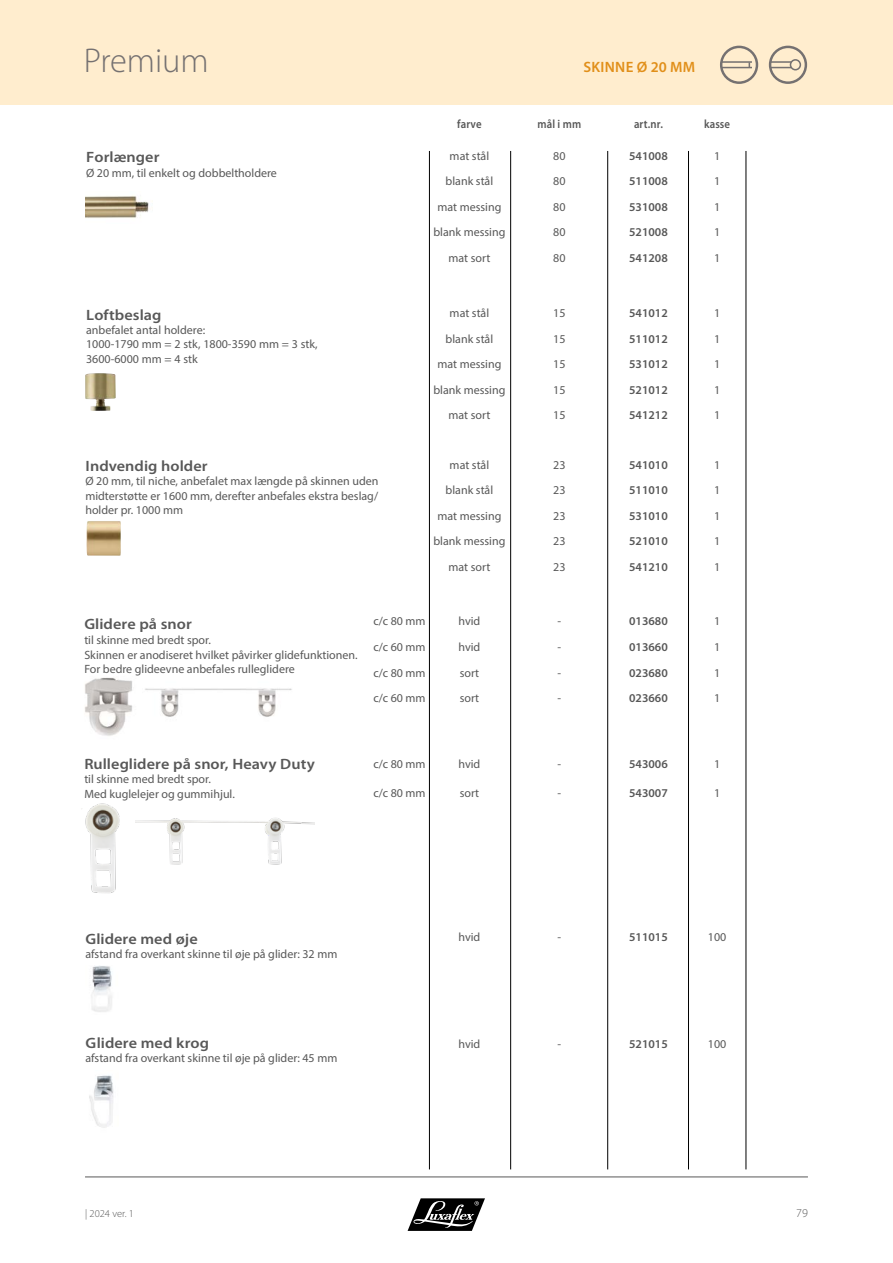
<style>
.page{position:relative;width:893px;height:1263px;background:#fff}
.page>*{position:absolute;margin:0;border:0;box-sizing:border-box;transform-origin:0 0}
.t1{font:300 34.5px "Myriad Pro";color:#757171}
.t2{font:600 15px "Myriad Pro";letter-spacing:.005em;color:#585858;scale:1.08 1}
.t3{font:600 15px "Myriad Pro";letter-spacing:.02em;color:#e18f19}
.t4{font:12px/14.4px "Myriad Pro";color:#585858}
.t5{font:600 12px "Myriad Pro";color:#585858}
.t6{font:600 12px "Myriad Pro";color:#585858;scale:.9 1}
.t7{font:300 12px "Myriad Pro";color:#585858}
.t8{font:300 10.5px "Myriad Pro";color:#585858}
</style>
<div class="page">
<div style="left:0;top:0;width:893px;height:104px;background:#ffedce"></div>
<hr style="left:85px;top:1176px;width:723px;height:1px;background:#585858">
<svg style="left:408px;top:1198px;width:77px;height:33px"></svg>
<div style="left:720px;top:46px;width:38px;height:38px;border:2px solid #757171;border-radius:50%"></div>
<hr style="left:721px;top:61px;width:31px;height:2px;background:#757171">
<hr style="left:721px;top:67px;width:31px;height:1px;background:#757171">
<div style="left:769px;top:46px;width:38px;height:38px;border:2px solid #757171;border-radius:50%"></div>
<div style="left:790px;top:59px;width:11px;height:11px;border:2px solid #757171;border-radius:50%"></div>
<hr style="left:771px;top:61px;width:20px;height:2px;background:#757171">
<svg style="left:771px;top:67px;width:20px;height:1px"></svg>
<img style="left:85px;top:196px;width:64px;height:22px">
<img style="left:85px;top:373px;width:31px;height:38px">
<img style="left:86px;top:521px;width:35px;height:35px">
<img style="left:91px;top:966px;width:21px;height:46px">
<img style="left:89px;top:1075px;width:25px;height:53px">
<img style="left:85px;top:677px;width:207px;height:59px">
<img style="left:136px;top:818px;width:178px;height:47px">
<img style="left:81px;top:803px;width:39px;height:90px">
<hr style="left:746px;top:151px;width:1px;height:1018px;background:#000">
<hr style="left:688px;top:151px;width:1px;height:1018px;background:#000">
<hr style="left:607px;top:151px;width:1px;height:1018px;background:#000">
<hr style="left:510px;top:151px;width:1px;height:1018px;background:#000">
<hr style="left:429px;top:151px;width:1px;height:1018px;background:#000">
<h1 class="t1" style="left:84px;top:40px;width:126px">Premium</h1>
<p class="t3" style="left:583px;top:59px;width:113px">SKINNE Ø 20 MM</p>
<p class="t6" style="left:457px;top:117px;width:29px">farve</p>
<p class="t6" style="left:537px;top:117px;width:50px">mål i mm</p>
<p class="t6" style="left:634px;top:117px;width:34px">art.nr.</p>
<p class="t6" style="left:704px;top:117px;width:30px">kasse</p>
<p class="t2" style="left:86px;top:149px;width:69px">Forlænger</p>
<p class="t4" style="left:86px;top:165px;width:192px">Ø 20 mm, til enkelt og dobbeltholdere</p>
<p class="t4" style="left:450px;top:149px;width:41px">mat stål</p>
<p class="t4" style="left:446px;top:174px;width:49px">blank stål</p>
<p class="t4" style="left:553px;top:149px;width:14px">80</p>
<p class="t4" style="left:553px;top:174px;width:14px">80</p>
<p class="t5" style="left:629px;top:149px;width:40px">541008</p>
<p class="t5" style="left:629px;top:175px;width:40px">511008</p>
<p class="t4" style="left:714px;top:148px;width:8px">1</p>
<p class="t4" style="left:714px;top:174px;width:8px">1</p>
<p class="t4" style="left:437px;top:200px;width:65px">mat messing</p>
<p class="t4" style="left:553px;top:200px;width:14px">80</p>
<p class="t5" style="left:629px;top:200px;width:40px">531008</p>
<p class="t4" style="left:714px;top:199px;width:8px">1</p>
<p class="t4" style="left:433px;top:225px;width:73px">blank messing</p>
<p class="t4" style="left:553px;top:225px;width:14px">80</p>
<p class="t5" style="left:629px;top:226px;width:40px">521008</p>
<p class="t4" style="left:714px;top:225px;width:8px">1</p>
<p class="t4" style="left:449px;top:251px;width:43px">mat sort</p>
<p class="t4" style="left:553px;top:251px;width:14px">80</p>
<p class="t5" style="left:629px;top:251px;width:40px">541208</p>
<p class="t4" style="left:714px;top:251px;width:8px">1</p>
<p class="t2" style="left:86px;top:306px;width:71px">Loftbeslag</p>
<p class="t4" style="left:86px;top:323px;width:233px">anbefalet antal holdere:<br>1000-1790 mm = 2 stk, 1800-3590 mm = 3 stk,<br>3600-6000 mm = 4 stk</p>
<p class="t4" style="left:450px;top:306px;width:41px">mat stål</p>
<p class="t4" style="left:553px;top:306px;width:14px">15</p>
<p class="t5" style="left:629px;top:307px;width:40px">541012</p>
<p class="t4" style="left:714px;top:306px;width:8px">1</p>
<p class="t4" style="left:446px;top:331px;width:49px">blank stål</p>
<p class="t4" style="left:553px;top:331px;width:14px">15</p>
<p class="t5" style="left:629px;top:332px;width:40px">511012</p>
<p class="t4" style="left:714px;top:331px;width:8px">1</p>
<p class="t4" style="left:437px;top:357px;width:65px">mat messing</p>
<p class="t4" style="left:553px;top:357px;width:14px">15</p>
<p class="t5" style="left:629px;top:358px;width:40px">531012</p>
<p class="t4" style="left:714px;top:357px;width:8px">1</p>
<p class="t4" style="left:433px;top:382px;width:73px">blank messing</p>
<p class="t4" style="left:553px;top:382px;width:14px">15</p>
<p class="t5" style="left:629px;top:383px;width:40px">521012</p>
<p class="t4" style="left:714px;top:382px;width:8px">1</p>
<p class="t4" style="left:449px;top:408px;width:43px">mat sort</p>
<p class="t4" style="left:553px;top:408px;width:14px">15</p>
<p class="t5" style="left:629px;top:409px;width:40px">541212</p>
<p class="t4" style="left:714px;top:408px;width:8px">1</p>
<p class="t2" style="left:86px;top:457px;width:115px">Indvendig holder</p>
<p class="t4" style="left:85px;top:474px;width:295px;text-align:justify">Ø 20 mm, til niche, anbefalet max længde på skinnen uden midterstøtte er 1600 mm, derefter anbefales ekstra beslag/ holder pr. 1000 mm</p>
<p class="t4" style="left:450px;top:457px;width:41px">mat stål</p>
<p class="t4" style="left:553px;top:457px;width:14px">23</p>
<p class="t4" style="left:446px;top:483px;width:49px">blank stål</p>
<p class="t4" style="left:553px;top:483px;width:14px">23</p>
<p class="t4" style="left:437px;top:508px;width:65px">mat messing</p>
<p class="t4" style="left:553px;top:508px;width:14px">23</p>
<p class="t5" style="left:629px;top:458px;width:40px">541010</p>
<p class="t4" style="left:714px;top:457px;width:8px">1</p>
<p class="t5" style="left:629px;top:483px;width:40px">511010</p>
<p class="t4" style="left:714px;top:483px;width:8px">1</p>
<p class="t5" style="left:629px;top:509px;width:40px">531010</p>
<p class="t4" style="left:714px;top:508px;width:8px">1</p>
<p class="t4" style="left:433px;top:534px;width:73px">blank messing</p>
<p class="t4" style="left:553px;top:534px;width:14px">23</p>
<p class="t5" style="left:629px;top:534px;width:40px">521010</p>
<p class="t4" style="left:714px;top:534px;width:8px">1</p>
<p class="t4" style="left:449px;top:559px;width:43px">mat sort</p>
<p class="t4" style="left:553px;top:559px;width:14px">23</p>
<p class="t5" style="left:629px;top:560px;width:40px">541210</p>
<p class="t4" style="left:714px;top:559px;width:8px">1</p>
<p class="t2" style="left:84px;top:616px;width:101px">Glidere på snor</p>
<p class="t4" style="left:84px;top:633px;width:275px">til skinne med bredt spor.<br>Skinnen er anodiseret hvilket påvirker glidefunktionen.<br>For bedre glideevne anbefales rulleglidere</p>
<p class="t4" style="left:373px;top:614px;width:54px">c/c 80 mm</p>
<p class="t4" style="left:373px;top:639px;width:54px">c/c 60 mm</p>
<p class="t4" style="left:373px;top:665px;width:54px">c/c 80 mm</p>
<p class="t4" style="left:458px;top:614px;width:23px">hvid</p>
<p class="t4" style="left:458px;top:639px;width:23px">hvid</p>
<p class="t4" style="left:460px;top:665px;width:21px">sort</p>
<p class="t4" style="left:557px;top:614px;width:5px">-</p>
<p class="t5" style="left:629px;top:615px;width:40px">013680</p>
<p class="t4" style="left:714px;top:614px;width:8px">1</p>
<p class="t4" style="left:557px;top:639px;width:5px">-</p>
<p class="t5" style="left:629px;top:640px;width:40px">013660</p>
<p class="t4" style="left:714px;top:639px;width:8px">1</p>
<p class="t4" style="left:557px;top:665px;width:5px">-</p>
<p class="t5" style="left:629px;top:666px;width:40px">023680</p>
<p class="t4" style="left:714px;top:665px;width:8px">1</p>
<p class="t4" style="left:373px;top:691px;width:54px">c/c 60 mm</p>
<p class="t4" style="left:460px;top:691px;width:21px">sort</p>
<p class="t4" style="left:557px;top:691px;width:5px">-</p>
<p class="t5" style="left:629px;top:691px;width:40px">023660</p>
<p class="t4" style="left:714px;top:691px;width:8px">1</p>
<p class="t2" style="left:84px;top:755px;width:215px">Rulleglidere på snor, Heavy Duty</p>
<p class="t4" style="left:84px;top:772px;width:152px">til skinne med bredt spor.<br>Med kuglelejer og gummihjul.</p>
<p class="t4" style="left:373px;top:756px;width:54px">c/c 80 mm</p>
<p class="t4" style="left:373px;top:785px;width:54px">c/c 80 mm</p>
<p class="t4" style="left:458px;top:756px;width:23px">hvid</p>
<p class="t4" style="left:460px;top:786px;width:21px">sort</p>
<p class="t4" style="left:557px;top:756px;width:5px">-</p>
<p class="t4" style="left:557px;top:786px;width:5px">-</p>
<p class="t5" style="left:629px;top:757px;width:40px">543006</p>
<p class="t5" style="left:629px;top:786px;width:40px">543007</p>
<p class="t4" style="left:714px;top:756px;width:8px">1</p>
<p class="t4" style="left:714px;top:786px;width:8px">1</p>
<p class="t2" style="left:85px;top:930px;width:105px">Glidere med øje</p>
<p class="t4" style="left:85px;top:946px;width:253px">afstand fra overkant skinne til øje på glider: 32 mm</p>
<p class="t4" style="left:458px;top:930px;width:23px">hvid</p>
<p class="t4" style="left:557px;top:930px;width:5px">-</p>
<p class="t5" style="left:629px;top:931px;width:40px">511015</p>
<p class="t4" style="left:708px;top:930px;width:20px">100</p>
<p class="t2" style="left:86px;top:1035px;width:116px">Glidere med krog</p>
<p class="t4" style="left:85px;top:1051px;width:253px">afstand fra overkant skinne til øje på glider: 45 mm</p>
<p class="t4" style="left:458px;top:1036px;width:23px">hvid</p>
<p class="t4" style="left:557px;top:1036px;width:5px">-</p>
<p class="t5" style="left:629px;top:1037px;width:40px">521015</p>
<p class="t4" style="left:708px;top:1036px;width:20px">100</p>
<p class="t8" style="left:85px;top:1207px;width:50px">| 2024 ver. 1</p>
<p class="t7" style="left:796px;top:1205px;width:13px">79</p>
</div>
